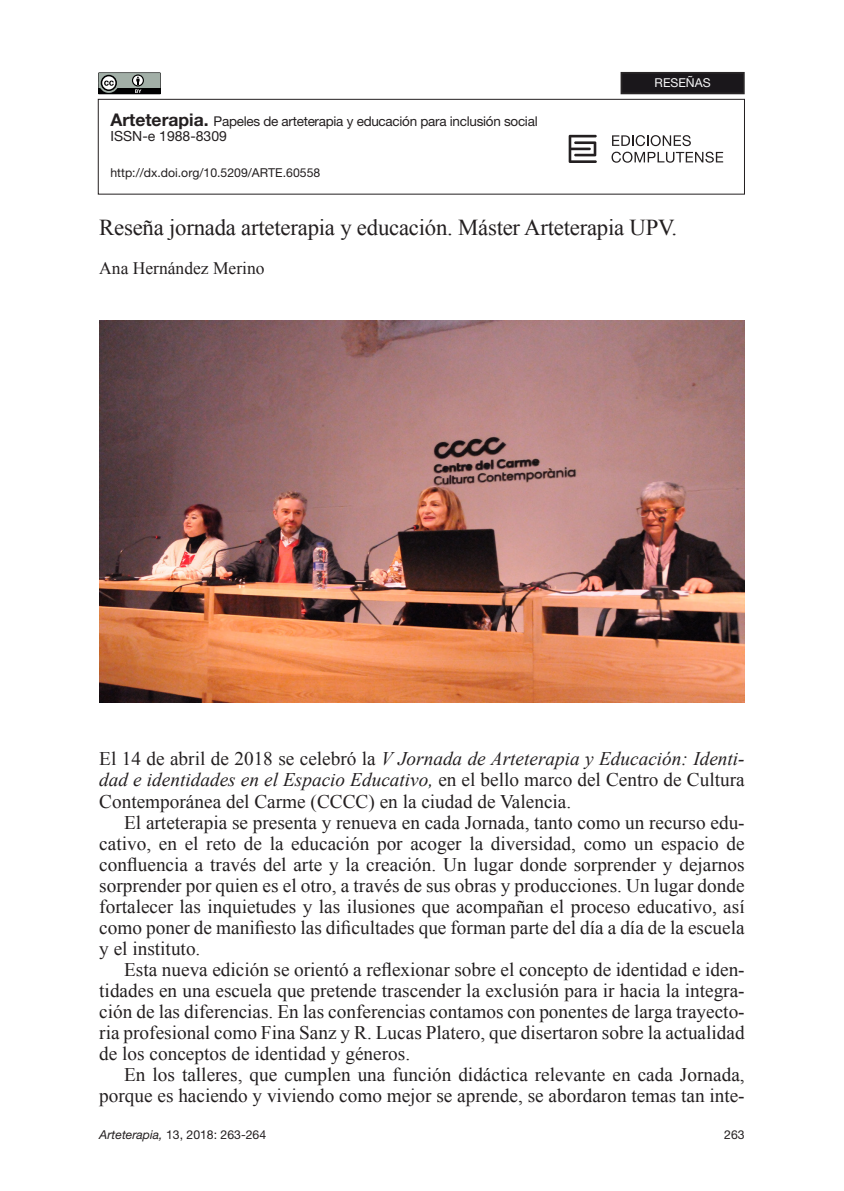
<style>
.page{position:relative;width:844px;height:1191px;background:#fff}
.page>*{position:absolute;margin:0;border:0;box-sizing:border-box;transform-origin:0 0}
.t1{font:22.75px "Times New Roman";letter-spacing:-.01em;color:#231f20}
.t2{font:19.25px/21px "Times New Roman";color:#231f20;text-align:justify}
.t3{font:17.5px "Times New Roman";color:#231f20}
.t4{font:14px "Helvetica Neue LT Pro";color:#231f20}
.t5{font:13.47px "Helvetica Neue LT Pro";letter-spacing:-.02em;color:#231f20}
.t6{font:12.25px "Helvetica Neue LT Pro";color:#231f20}
.t7{font:12.25px "Helvetica Neue LT Pro";color:#f7f7f8}
.s1{font-weight:700;font-size:17.5px}
.s2{font-style:italic}
</style>
<div class="page">
<div style="left:98px;top:99px;width:646px;height:95px;border:1px solid #231f20"></div>
<div style="left:621px;top:73px;width:122px;height:20px;background:#1a171b"></div>
<div style="left:620px;top:72px;width:124px;height:22px;border:2px solid #292627"></div>
<img style="left:99px;top:321px;width:645px;height:381px">
<svg style="left:568px;top:135px;width:28px;height:28px"></svg>
<svg style="left:612px;top:135px;width:78px;height:11px"></svg>
<svg style="left:611px;top:152px;width:112px;height:11px"></svg>
<svg style="left:98px;top:72px;width:63px;height:22px"></svg>
<p class="t5" style="left:110px;top:113px;width:428px"><span class="s1">Arteterapia.</span> Papeles de arteterapia y educación para inclusión social</p>
<p class="t4" style="left:110px;top:128px;width:118px">ISSN-e 1988-8309</p>
<p class="t6" style="left:110px;top:166px;width:211px">http://dx.doi.org/10.5209/ARTE.60558</p>
<p class="t7" style="left:654px;top:76px;width:58px">RESEÑAS</p>
<p class="t1" style="left:99px;top:212px;width:579px">Reseña jornada arteterapia y educación. Máster Arteterapia UPV.</p>
<p class="t3" style="left:99px;top:256px;width:167px">Ana Hernández Merino</p>
<p class="t2" style="left:99px;top:748px;width:646px">El 14 de abril de 2018 se celebró la <span class="s2">V Jornada de Arteterapia y Educación: Identi&shy;dad e identidades en el Espacio Educativo,</span> en el bello marco del Centro de Cultura Contemporánea del Carme (CCCC) en la ciudad de Valencia.</p>
<p class="t2" style="left:99px;top:811px;width:646px;text-indent:25px">El arteterapia se presenta y renueva en cada Jornada, tanto como un recurso edu&shy;cativo, en el reto de la educación por acoger la diversidad, como un espacio de confluencia a través del arte y la creación. Un lugar donde sorprender y dejarnos sorprender por quien es el otro, a través de sus obras y producciones. Un lugar donde fortalecer las inquietudes y las ilusiones que acompañan el proceso educativo, así como poner de manifiesto las dificultades que forman parte del día a día de la escuela y el instituto.</p>
<p class="t2" style="left:99px;top:958px;width:646px;text-indent:25px">Esta nueva edición se orientó a reflexionar sobre el concepto de identidad e iden&shy;tidades en una escuela que pretende trascender la exclusión para ir hacia la integra&shy;ción de las diferencias. En las conferencias contamos con ponentes de larga trayecto&shy;ria profesional como Fina Sanz y R. Lucas Platero, que disertaron sobre la actualidad de los conceptos de identidad y géneros.</p>
<p class="t2" style="left:99px;top:1063px;width:646px;text-align:right">En los talleres, que cumplen una función didáctica relevante en cada Jornada, porque es haciendo y viviendo como mejor se aprende, se abordaron temas tan inte-</p>
<p class="t6" style="left:99px;top:1126px;width:168px"><span class="s2">Arteterapia,</span> 13, 2018: 263-264</p>
<p class="t6" style="left:724px;top:1126px;width:22px">263</p>
</div>
